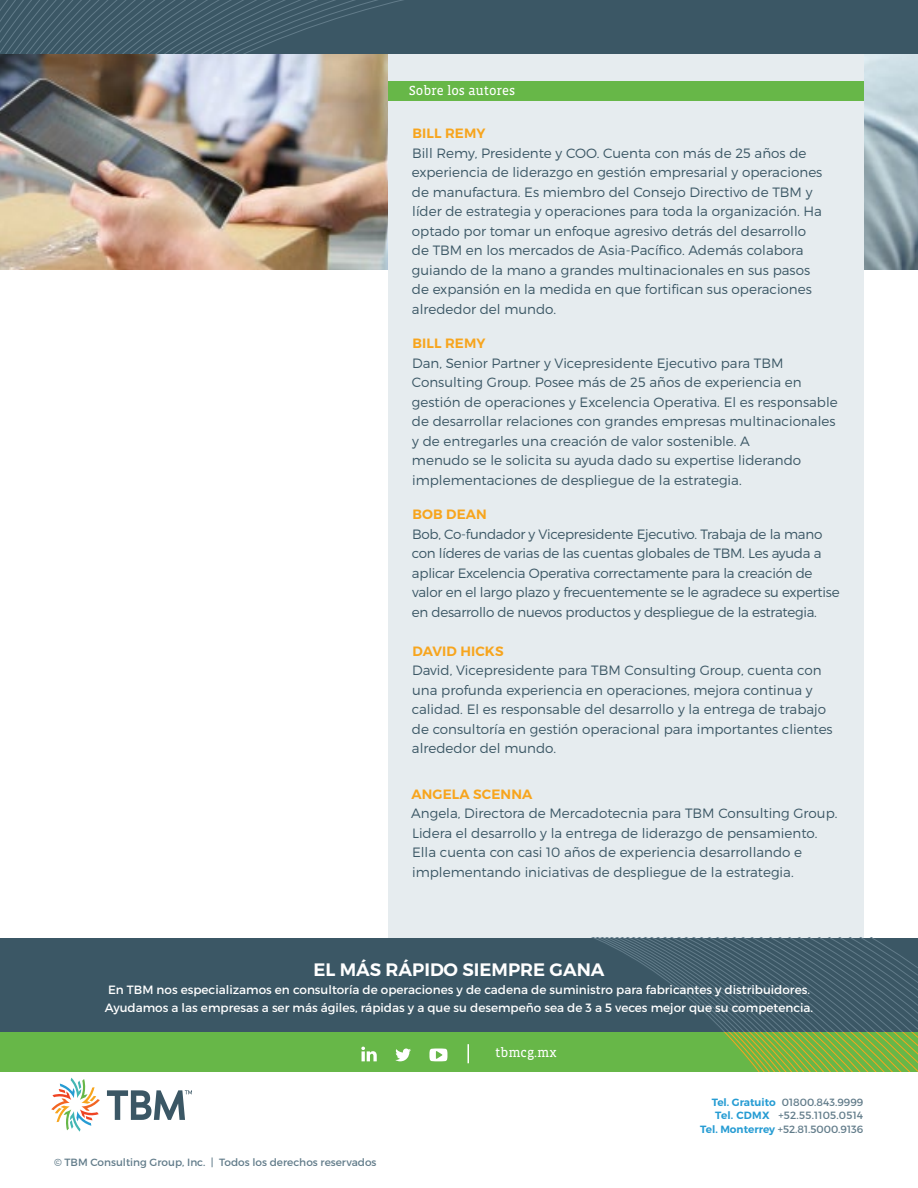
<style>
.page{position:relative;width:918px;height:1188px;background:#fff}
.page>*{position:absolute;margin:0;border:0;box-sizing:border-box;transform-origin:0 0}
.t1{font:600 18px "Montserrat";color:#fff}
.t2{font:300 13.5px/19.5px "Montserrat";color:#3b5765}
.t3{font:300 13.5px/19.5px "Montserrat";letter-spacing:-.02em;color:#3b5765}
.t4{font:600 13.5px "Montserrat";letter-spacing:.01em;color:#f7a51e}
.t5{font:13.5px "Vista Slab OT";color:#fff}
.t6{font:12px/18px "Montserrat";color:#fff}
.t7{font:10.5px/13.5px "Montserrat";color:#627c8a;text-align:right}
.s1{font-weight:600;color:#269cd3}
</style>
<div class="page">
<img style="left:864px;top:54px;width:54px;height:216px">
<img style="left:0;top:54px;width:388px;height:216px">
<div style="left:388px;top:54px;width:476px;height:915px;background:#e6ecef"></div>
<div style="left:388px;top:81px;width:476px;height:19px;background:#67b748"></div>
<div style="left:0;top:0;width:918px;height:54px;background:#3b5765"></div>
<svg style="left:0;top:0;width:404px;height:54px"></svg>
<div style="left:0;top:938px;width:918px;height:94px;background:#3b5765"></div>
<svg style="left:594px;top:938px;width:324px;height:94px"></svg>
<div style="left:0;top:1032px;width:918px;height:40px;background:#67b748"></div>
<svg style="left:51px;top:1078px;width:49px;height:54px"></svg>
<svg style="left:107px;top:1090px;width:85px;height:30px"></svg>
<svg style="left:361px;top:1047px;width:16px;height:14px"></svg>
<svg style="left:395px;top:1032px;width:523px;height:40px"></svg>
<p class="t5" style="left:409px;top:83px;width:108px">Sobre los autores</p>
<p class="t4" style="left:412px;top:125px;width:75px">BILL REMY</p>
<p class="t2" style="left:412px;top:143px;width:412px">Bill Remy, Presidente y COO. Cuenta con más de 25 años de experiencia de liderazgo en gestión empresarial y operaciones de manufactura. Es miembro del Consejo Directivo de TBM y líder de estrategia y operaciones para toda la organización. Ha optado por tomar un enfoque agresivo detrás del desarrollo de TBM en los mercados de Asia-Pacífico. Además colabora guiando de la mano a grandes multinacionales en sus pasos de expansión en la medida en que fortifican sus operaciones alrededor del mundo.</p>
<p class="t4" style="left:412px;top:335px;width:75px">BILL REMY</p>
<p class="t2" style="left:412px;top:353px;width:427px">Dan, Senior Partner y Vicepresidente Ejecutivo para TBM Consulting Group. Posee más de 25 años de experiencia en gestión de operaciones y Excelencia Operativa. El es responsable de desarrollar relaciones con grandes empresas multinacionales y de entregarles una creación de valor sostenible. A<br>menudo se le solicita su ayuda dado su expertise liderando implementaciones de despliegue de la estrategia.</p>
<p class="t4" style="left:412px;top:506px;width:76px">BOB DEAN</p>
<p class="t3" style="left:412px;top:524px;width:429px">Bob, Co-fundador y Vicepresidente Ejecutivo. Trabaja de la mano con líderes de varias de las cuentas globales de TBM. Les ayuda a aplicar Excelencia Operativa correctamente para la creación de valor en el largo plazo y frecuentemente se le agradece su expertise en desarrollo de nuevos productos y despliegue de la estrategia.</p>
<p class="t4" style="left:412px;top:643px;width:93px">DAVID HICKS</p>
<p class="t2" style="left:412px;top:660px;width:422px">David, Vicepresidente para TBM Consulting Group, cuenta con una profunda experiencia en operaciones, mejora continua y calidad. El es responsable del desarrollo y la entrega de trabajo de consultoría en gestión operacional para importantes clientes alrededor del mundo.</p>
<p class="t4" style="left:411px;top:786px;width:122px">ANGELA SCENNA</p>
<p class="t2" style="left:411px;top:804px;width:428px">Angela, Directora de Mercadotecnia para TBM Consulting Group.<br>Lidera el desarrollo y la entrega de liderazgo de pensamiento.<br>Ella cuenta con casi 10 años de experiencia desarrollando e implementando iniciativas de despliegue de la estrategia.</p>
<h1 class="t1" style="left:313px;top:959px;width:293px">EL MÁS RÁPIDO SIEMPRE GANA</h1>
<p class="t6" style="left:105px;top:981px;width:710px">En TBM nos especializamos en consultoría de operaciones y de cadena de suministro para fabricantes y distribuidores.<br>Ayudamos a las empresas a ser más ágiles, rápidas y a que su desempeño sea de 3 a 5 veces mejor que su competencia.</p>
<p class="t7" style="left:54px;top:1155px;width:324px">© TBM Consulting Group, Inc. | Todos los derechos reservados</p>
<p class="t5" style="left:495px;top:1046px;width:63px">tbmcg.mx</p>
<p class="t7" style="left:700px;top:1095px;width:165px"><span class="s1">Tel. Gratuito</span> 01800.843.9999<br><span class="s1">Tel. CDMX</span> +52.55.1105.0514<br><span class="s1">Tel. Monterrey</span> +52.81.5000.9136</p>
</div>
